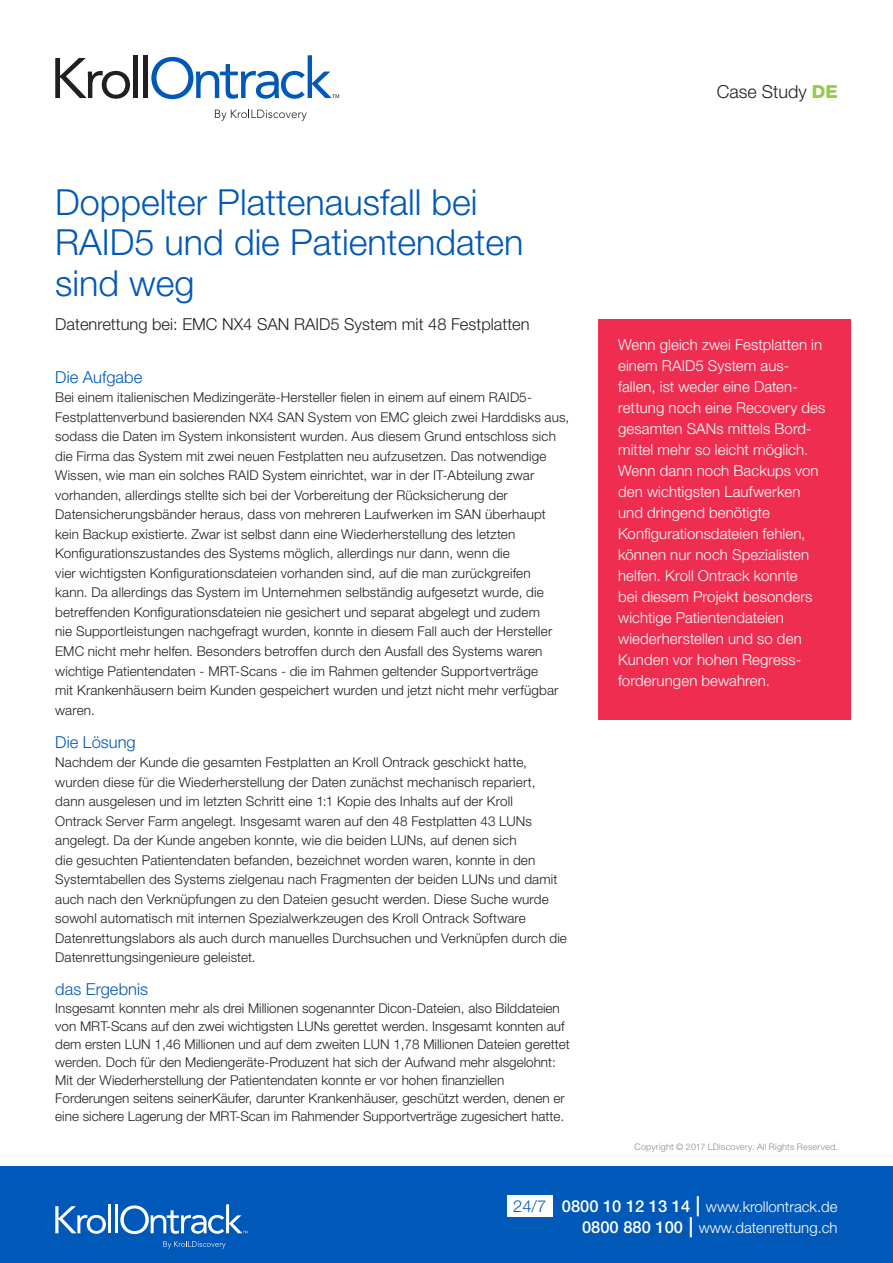
<style>
.page{position:relative;width:893px;height:1263px;background:#fff}
.page>*{position:absolute;margin:0;border:0;box-sizing:border-box;transform-origin:0 0}
.Subhead_1{font:300 36px/40.5px "Helvetica Neue LT Std";color:#0058b8}
.t1{font:300 18px "Helvetica Neue LT Std";color:#231f20}
.Subhead_1-2{font:300 16.5px "Helvetica Neue LT Std";color:#231f20}
.Subhead_1-3{font:300 16.5px "Helvetica Neue LT Std";letter-spacing:.005em;color:#0058b8}
.Body{font:300 16.5px "Helvetica Neue LT Std";color:#0058b8}
.Body_Copy{font:300 15px/21px "Helvetica Neue LT Std";letter-spacing:.005em;color:#fff}
.Phone{font:300 15px "Helvetica Neue LT Std";color:#fff}
.Subhead_1-4{font:300 13.5px/19.5px "Helvetica Neue LT Std";letter-spacing:.01em;color:#231f20}
.Body-2{font:300 13.5px/18px "Helvetica Neue LT Std";color:#231f20}
.Disclaimer_and_Copyr{font:300 9px "Helvetica Neue LT Std";letter-spacing:.025em;color:#868a8e}
.s1{font-weight:800;color:#94ca4e}
.s2{font-weight:500;font-size:16.5px}
.s3{font-weight:500;font-size:20.1px}
</style>
<div class="page">
<svg style="left:55px;top:58px;width:75px;height:41px"></svg>
<hr style="left:134px;top:55px;width:4px;height:43px;background:#231f20">
<hr style="left:143px;top:55px;width:4px;height:43px;background:#231f20">
<svg style="left:151px;top:55px;width:188px;height:44px"></svg>
<svg style="left:215px;top:110px;width:92px;height:11px"></svg>
<div style="left:598px;top:319px;width:252px;height:401px;background:#ee2d50"></div>
<div style="left:0;top:1166px;width:893px;height:97px;background:#0058b8"></div>
<div style="left:507px;top:1195px;width:46px;height:22px;background:#fff"></div>
<svg style="left:55px;top:1206px;width:51px;height:28px"></svg>
<hr style="left:108px;top:1204px;width:3px;height:29px;background:#fff">
<hr style="left:115px;top:1204px;width:3px;height:29px;background:#fff">
<svg style="left:120px;top:1204px;width:127px;height:30px"></svg>
<svg style="left:163px;top:1241px;width:62px;height:8px"></svg>
<p class="Subhead_1" style="left:55px;top:181px;width:470px">Doppelter Plattenausfall bei<br>RAID5 und die Patientendaten sind weg</p>
<p class="Subhead_1-2" style="left:55px;top:314px;width:476px">Datenrettung bei: EMC NX4 SAN RAID5 System mit 48 Festplatten</p>
<p class="Subhead_1-3" style="left:55px;top:367px;width:89px">Die Aufgabe</p>
<p class="Subhead_1-4" style="left:55px;top:388px;width:515px">Bei einem italienischen Medizingeräte-Hersteller fielen in einem auf einem RAID5- Festplattenverbund basierenden NX4 SAN System von EMC gleich zwei Harddisks aus, sodass die Daten im System inkonsistent wurden. Aus diesem Grund entschloss sich die Firma das System mit zwei neuen Festplatten neu aufzusetzen. Das notwendige Wissen, wie man ein solches RAID System einrichtet, war in der IT-Abteilung zwar vorhanden, allerdings stellte sich bei der Vorbereitung der Rücksicherung der Datensicherungsbänder heraus, dass von mehreren Laufwerken im SAN überhaupt kein Backup existierte. Zwar ist selbst dann eine Wiederherstellung des letzten Konfigurationszustandes des Systems möglich, allerdings nur dann, wenn die<br>vier wichtigsten Konfigurationsdateien vorhanden sind, auf die man zurückgreifen<br>kann. Da allerdings das System im Unternehmen selbständig aufgesetzt wurde, die betreffenden Konfigurationsdateien nie gesichert und separat abgelegt und zudem<br>nie Supportleistungen nachgefragt wurden, konnte in diesem Fall auch der Hersteller EMC nicht mehr helfen. Besonders betroffen durch den Ausfall des Systems waren wichtige Patientendaten - MRT-Scans - die im Rahmen geltender Supportverträge<br>mit Krankenhäusern beim Kunden gespeichert wurden und jetzt nicht mehr verfügbar waren.</p>
<p class="Subhead_1-3" style="left:55px;top:731px;width:82px">Die Lösung</p>
<p class="Subhead_1-4" style="left:55px;top:752px;width:513px">Nachdem der Kunde die gesamten Festplatten an Kroll Ontrack geschickt hatte, wurden diese für die Wiederherstellung der Daten zunächst mechanisch repariert, dann ausgelesen und im letzten Schritt eine 1:1 Kopie des Inhalts auf der Kroll<br>Ontrack Server Farm angelegt. Insgesamt waren auf den 48 Festplatten 43 LUNs angelegt. Da der Kunde angeben konnte, wie die beiden LUNs, auf denen sich<br>die gesuchten Patientendaten befanden, bezeichnet worden waren, konnte in den Systemtabellen des Systems zielgenau nach Fragmenten der beiden LUNs und damit auch nach den Verknüpfungen zu den Dateien gesucht werden. Diese Suche wurde sowohl automatisch mit internen Spezialwerkzeugen des Kroll Ontrack Software Datenrettungslabors als auch durch manuelles Durchsuchen und Verknüpfen durch die Datenrettungsingenieure geleistet.</p>
<p class="Body" style="left:55px;top:979px;width:94px">das Ergebnis</p>
<p class="Body-2" style="left:55px;top:999px;width:516px">Insgesamt konnten mehr als drei Millionen sogenannter Dicon-Dateien, also Bilddateien von MRT-Scans auf den zwei wichtigsten LUNs gerettet werden. Insgesamt konnten auf dem ersten LUN 1,46 Millionen und auf dem zweiten LUN 1,78 Millionen Dateien gerettet werden. Doch für den Mediengeräte-Produzent hat sich der Aufwand mehr alsgelohnt:<br>Mit der Wiederherstellung der Patientendaten konnte er vor hohen finanziellen Forderungen seitens seinerKäufer, darunter Krankenhäuser, geschützt werden, denen er eine sichere Lagerung der MRT-Scan im Rahmender Supportverträge zugesichert hatte.</p>
<h2 class="t1" style="left:717px;top:81px;width:123px">Case Study <span class="s1">DE</span></h2>
<p class="Body_Copy" style="left:618px;top:334px;width:209px">Wenn gleich zwei Festplatten in einem RAID5 System aus&shy;fallen, ist weder eine Daten&shy;rettung noch eine Recovery des gesamten SANs mittels Bord&shy;mittel mehr so leicht möglich.<br>Wenn dann noch Backups von den wichtigsten Laufwerken und dringend benötigte<br>Konfigurationsdateien fehlen, können nur noch Spezialisten helfen. Kroll Ontrack konnte<br>bei diesem Projekt besonders wichtige Patientendateien wiederherstellen und so den<br>Kunden vor hohen Regress&shy;forderungen bewahren.</p>
<p class="Disclaimer_and_Copyr" style="left:634px;top:1142px;width:205px">Copyright © 2017 LDiscovery. All Rights Reserved.</p>
<p class="Body" style="left:513px;top:1196px;width:35px">24/7</p>
<p class="Phone" style="left:562px;top:1198px;width:277px"><span class="s2">0800 10 12 13 14</span> <span class="s3">|</span> www.krollontrack.de</p>
<p class="Phone" style="left:582px;top:1219px;width:257px"><span class="s2">0800 880 100</span> <span class="s3">|</span> www.datenrettung.ch</p>
</div>
